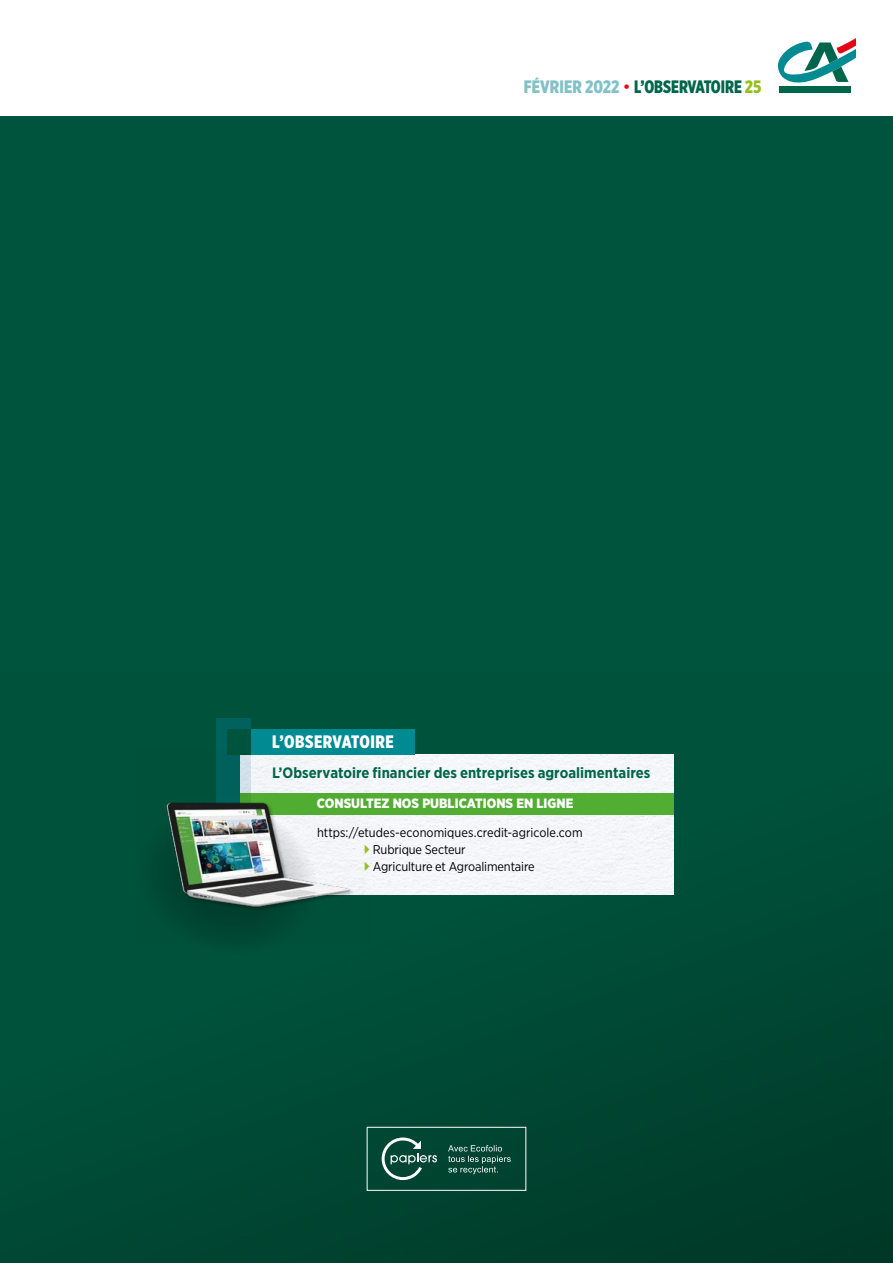
<style>
.page{position:relative;width:893px;height:1263px;background:#fff}
.page>*{position:absolute;margin:0;border:0;box-sizing:border-box;transform-origin:0 0}
.t1{font:900 18px "Gotham X Narrow";color:#00664b;scale:.95 1}
.t2{font:900 18px "Gotham X Narrow";letter-spacing:.03em;color:#fff}
.t3{font:700 15px "Gotham Narrow";color:#00664b}
.t4{font:900 13.5px "Gotham Narrow";color:#fff}
.t5{font:12.75px/17px "Gotham Narrow";letter-spacing:-.01em;color:#000}
.s1{color:#81c2c8}
.s2{font-family:"Gotham";font-weight:300;color:#e30613}
.s3{color:#95c11f}
</style>
<div class="page">
<div style="left:0;top:117px;width:893px;height:1146px;background:#00533c"></div>
<div style="left:0;top:673px;width:893px;height:590px;background:linear-gradient(to right,#005039,#004632)"></div>
<div style="left:367px;top:1127px;width:159px;height:64px;border:1px solid #fff"></div>
<svg style="left:448px;top:1145px;width:63px;height:29px"></svg>
<svg style="left:382px;top:1137px;width:55px;height:43px"></svg>
<div style="left:779px;top:86px;width:72px;height:7px;background:#00664b"></div>
<svg style="left:778px;top:38px;width:78px;height:45px"></svg>
<div style="left:217px;top:719px;width:34px;height:96px;background:#00625d"></div>
<div style="left:369px;top:755px;width:305px;height:140px;background:#f4f7f9"></div>
<div style="left:227px;top:729px;width:188px;height:26px;background:#008b92"></div>
<div style="left:227px;top:729px;width:24px;height:26px;background:#00533c"></div>
<div style="left:240px;top:793px;width:434px;height:21px;background:#52ae32"></div>
<svg style="left:131px;top:795px;width:195px;height:160px"></svg>
<img style="left:137px;top:750px;width:232px;height:193px">
<svg style="left:365px;top:844px;width:5px;height:10px"></svg>
<svg style="left:365px;top:861px;width:5px;height:10px"></svg>
<h1 class="t1" style="left:524px;top:75px;width:252px"><span class="s1">FÉVRIER 2022</span> <span class="s2">•</span> L’OBSERVATOIRE <span class="s3">25</span></h1>
<h1 class="t2" style="left:272px;top:731px;width:123px">L’OBSERVATOIRE</h1>
<p class="t3" style="left:272px;top:763px;width:380px">L’Observatoire financier des entreprises agroalimentaires</p>
<p class="t4" style="left:317px;top:795px;width:258px">CONSULTEZ NOS PUBLICATIONS EN LIGNE</p>
<p class="t5" style="left:373px;top:824px;width:211px;text-indent:-56px">https://etudes-economiques.credit-agricole.com<br>Rubrique Secteur<br>Agriculture et Agroalimentaire</p>
</div>
